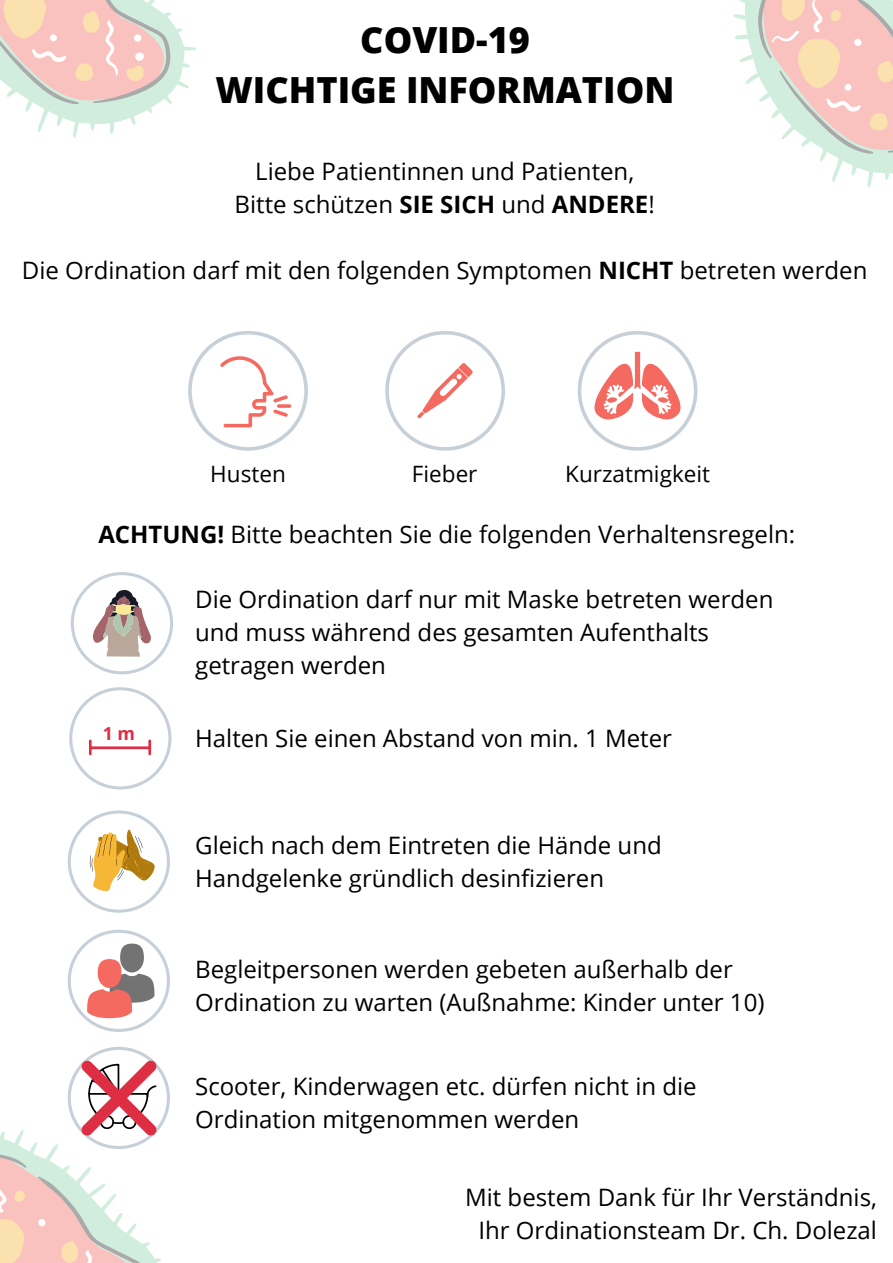
<style>
.page{position:relative;width:893px;height:1263px;background:#fff}
.page>*{position:absolute;margin:0;border:0;box-sizing:border-box;transform-origin:0 0}
.t1{font:800 36px/50.1px "Open Sans";color:#000;text-align:center}
.t2{font:24px/33.2px "Open Sans";color:#000}
.t3{font:22.5px "Open Sans";color:#000}
.t4{font:700 17.85px "Open Sans";color:#dd2e44}
.s1{font-weight:700}
</style>
<div class="page">
<svg style="left:733px;top:0;width:160px;height:187px"></svg>
<svg style="left:0;top:0;width:196px;height:138px"></svg>
<svg style="left:578px;top:331px;width:119px;height:120px"></svg>
<svg style="left:385px;top:331px;width:120px;height:120px"></svg>
<svg style="left:188px;top:331px;width:120px;height:120px"></svg>
<svg style="left:71px;top:572px;width:102px;height:102px"></svg>
<svg style="left:68px;top:930px;width:102px;height:102px"></svg>
<svg style="left:0;top:1047px;width:170px;height:216px"></svg>
<svg style="left:69px;top:687px;width:102px;height:102px"></svg>
<svg style="left:68px;top:810px;width:102px;height:103px"></svg>
<h1 class="t1" style="left:215px;top:14px;width:460px">COVID-19<br>WICHTIGE INFORMATION</h1>
<p class="t2" style="left:235px;top:154px;width:422px;text-align:center">Liebe Patientinnen und Patienten,<br>Bitte schützen <span class="s1">SIE SICH</span> und <span class="s1">ANDERE</span>!</p>
<p class="t2" style="left:22px;top:253px;width:847px">Die Ordination darf mit den folgenden Symptomen <span class="s1">NICHT</span> betreten werden</p>
<p class="t3" style="left:210px;top:458px;width:77px">Husten</p>
<p class="t3" style="left:412px;top:458px;width:67px">Fieber</p>
<p class="t3" style="left:565px;top:458px;width:146px">Kurzatmigkeit</p>
<p class="t2" style="left:98px;top:517px;width:698px"><span class="s1">ACHTUNG!</span> Bitte beachten Sie die folgenden Verhaltensregeln:</p>
<p class="t4" style="left:103px;top:721px;width:34px">1 m</p>
<p class="t2" style="left:195px;top:582px;width:580px">Die Ordination darf nur mit Maske betreten werden und muss während des gesamten Aufenthalts getragen werden</p>
<p class="t2" style="left:195px;top:721px;width:478px">Halten Sie einen Abstand von min. 1 Meter</p>
<p class="t2" style="left:195px;top:828px;width:468px">Gleich nach dem Eintreten die Hände und<br>Handgelenke gründlich desinfizieren</p>
<p class="t2" style="left:195px;top:952px;width:571px;line-height:33.5px">Begleitpersonen werden gebeten außerhalb der<br>Ordination zu warten (Außnahme: Kinder unter 10)</p>
<p class="t2" style="left:195px;top:1069px;width:503px;line-height:33.5px">Scooter, Kinderwagen etc. dürfen nicht in die<br>Ordination mitgenommen werden</p>
<p class="t2" style="left:465px;top:1180px;width:413px;text-align:center">Mit bestem Dank für Ihr Verständnis,<br>Ihr Ordinationsteam Dr. Ch. Dolezal</p>
</div>
